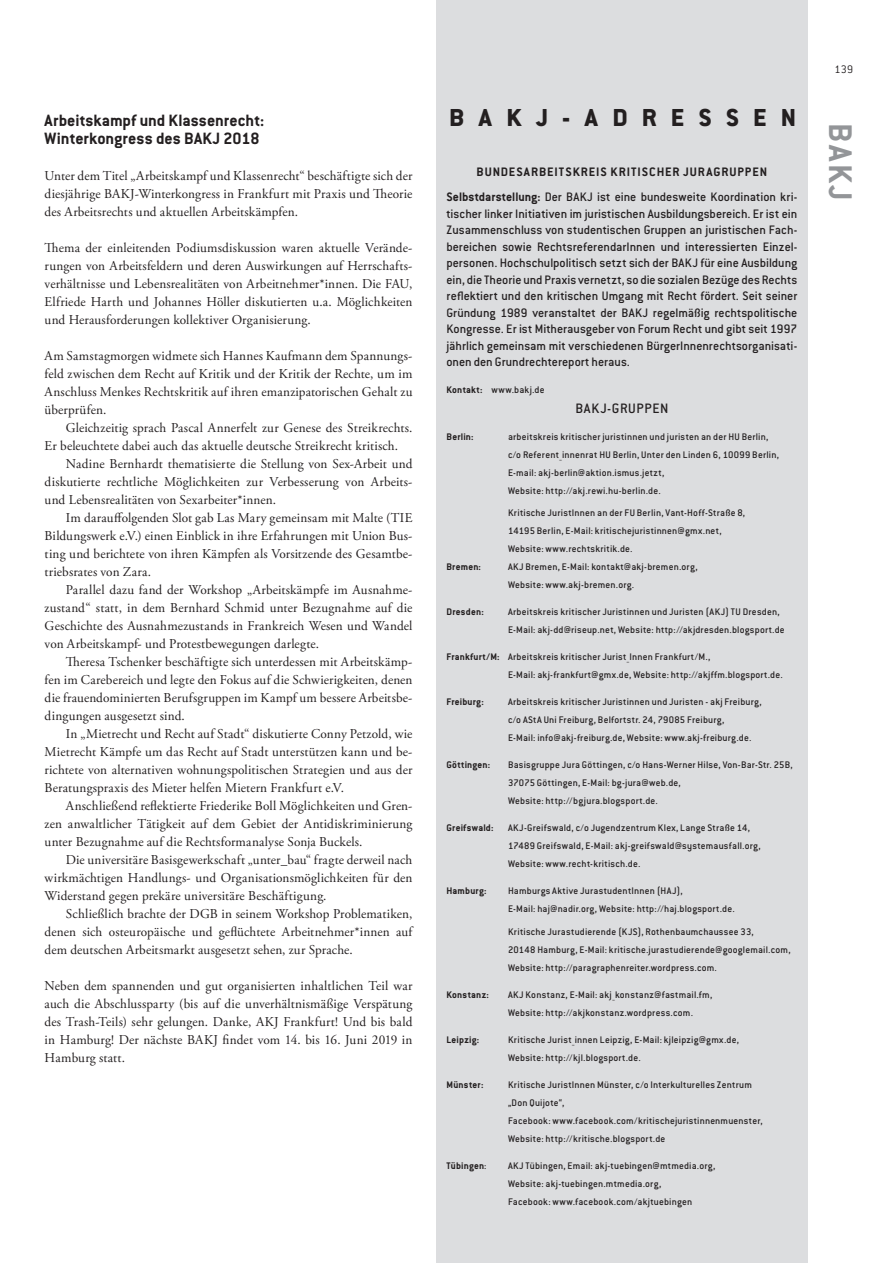
<style>
.page{position:relative;width:893px;height:1263px;background:#fff}
.page>*{position:absolute;margin:0;border:0;box-sizing:border-box;transform-origin:0 0}
.t1{font:700 36px "Conduit ITC";color:#939598}
.t2{font:800 27px "Conduit ITC";letter-spacing:.53em;color:#231f20}
.t3{font:700 18px "Conduit ITC";color:#231f20}
.t4{font:500 15px "Conduit ITC";letter-spacing:.045em;color:#231f20}
.t5{font:13.5px/18px "Adobe Garamond Pro";letter-spacing:.01em;color:#231f20;text-align:justify}
.t6{font:500 13.5px/16.5px "Conduit ITC";color:#231f20;text-align:justify}
.t7{font:700 13.5px/25.5px "Conduit ITC";letter-spacing:.07em;color:#231f20;text-align:center}
.t8{font:300 12px "Conduit ITC";color:#231f20}
.t9{font:500 10.5px/18px "Conduit ITC";letter-spacing:.02em;color:#231f20}
.t10{font:700 10.5px "Conduit ITC";letter-spacing:.015em;color:#231f20}
.s1{font-weight:500}
.s2{font-weight:700}
</style>
<div class="page">
<div style="left:437px;top:0;width:371px;height:1263px;background:#dcdddf"></div>
<h3 class="t3" style="left:45px;top:109px;width:221px">Arbeitskampf und Klassenrecht:</h3>
<h2 class="t2" style="left:449px;top:101px;width:348px">BAKJ-ADRESSEN</h2>
<h3 class="t3" style="left:45px;top:127px;width:216px">Winterkongress des BAKJ 2018</h3>
<p class="t5" style="left:45px;top:167px;width:369px">Unter dem Titel „Arbeitskampf und Klassenrecht“ beschäftigte sich der diesjährige BAKJ-Winterkongress in Frankfurt mit Praxis und Theorie des Arbeitsrechts und aktuellen Arbeitskämpfen.</p>
<p class="t5" style="left:45px;top:239px;width:369px">Thema der einleitenden Podiumsdiskussion waren aktuelle Verände&shy;rungen von Arbeitsfeldern und deren Auswirkungen auf Herrschafts&shy;verhältnisse und Lebensrealitäten von Arbeitnehmer*innen. Die FAU, Elfriede Harth und Johannes Höller diskutierten u.a. Möglichkeiten und Herausforderungen kollektiver Organisierung.</p>
<p class="t5" style="left:45px;top:347px;width:369px">Am Samstagmorgen widmete sich Hannes Kaufmann dem Spannungs&shy;feld zwischen dem Recht auf Kritik und der Kritik der Rechte, um im Anschluss Menkes Rechtskritik auf ihren emanzipatorischen Gehalt zu überprüfen.</p>
<p class="t5" style="left:45px;top:419px;width:369px;text-indent:21px">Gleichzeitig sprach Pascal Annerfelt zur Genese des Streikrechts.<br>Er beleuchtete dabei auch das aktuelle deutsche Streikrecht kritisch.</p>
<p class="t5" style="left:45px;top:455px;width:369px;text-indent:21px">Nadine Bernhardt thematisierte die Stellung von Sex-Arbeit und diskutierte rechtliche Möglichkeiten zur Verbesserung von Arbeits&shy;und Lebensrealitäten von Sexarbeiter*innen.</p>
<p class="t5" style="left:45px;top:509px;width:369px;text-indent:21px">Im darauffolgenden Slot gab Las Mary gemeinsam mit Malte (TIE Bildungswerk e.V.) einen Einblick in ihre Erfahrungen mit Union Bus&shy;ting und berichtete von ihren Kämpfen als Vorsitzende des Gesamtbe&shy;triebsrates von Zara.</p>
<p class="t5" style="left:45px;top:581px;width:369px;text-indent:21px">Parallel dazu fand der Workshop „Arbeitskämpfe im Ausnahme&shy;zustand“ statt, in dem Bernhard Schmid unter Bezugnahme auf die Geschichte des Ausnahmezustands in Frankreich Wesen und Wandel von Arbeitskampf- und Protestbewegungen darlegte.</p>
<p class="t5" style="left:45px;top:653px;width:369px;text-indent:21px">Theresa Tschenker beschäftigte sich unterdessen mit Arbeitskämp&shy;fen im Carebereich und legte den Fokus auf die Schwierigkeiten, denen die frauendominierten Berufsgruppen im Kampf um bessere Arbeitsbe&shy;dingungen ausgesetzt sind.</p>
<p class="t5" style="left:45px;top:725px;width:369px;text-indent:21px">In „Mietrecht und Recht auf Stadt“ diskutierte Conny Petzold, wie Mietrecht Kämpfe um das Recht auf Stadt unterstützen kann und be&shy;richtete von alternativen wohnungspolitischen Strategien und aus der Beratungspraxis des Mieter helfen Mietern Frankfurt e.V.</p>
<p class="t5" style="left:45px;top:797px;width:369px;text-indent:21px">Anschließend reflektierte Friederike Boll Möglichkeiten und Gren&shy;zen anwaltlicher Tätigkeit auf dem Gebiet der Antidiskriminierung unter Bezugnahme auf die Rechtsformanalyse Sonja Buckels.</p>
<p class="t5" style="left:45px;top:851px;width:369px;text-indent:21px">Die universitäre Basisgewerkschaft „unter_bau“ fragte derweil nach wirkmächtigen Handlungs- und Organisationsmöglichkeiten für den Widerstand gegen prekäre universitäre Beschäftigung.</p>
<p class="t5" style="left:45px;top:905px;width:369px;text-indent:21px">Schließlich brachte der DGB in seinem Workshop Problematiken, denen sich osteuropäische und geflüchtete Arbeitnehmer*innen auf dem deutschen Arbeitsmarkt ausgesetzt sehen, zur Sprache.</p>
<p class="t5" style="left:45px;top:977px;width:369px">Neben dem spannenden und gut organisierten inhaltlichen Teil war auch die Abschlussparty (bis auf die unverhältnismäßige Verspätung des Trash-Teils) sehr gelungen. Danke, AKJ Frankfurt! Und bis bald in Hamburg! Der nächste BAKJ findet vom 14. bis 16. Juni 2019 in Hamburg statt.</p>
<p class="t7" style="left:446px;top:158px;width:352px">BUNDESARBEITSKREIS KRITISCHER JURAGRUPPEN<br>Selbstdarstellung: <span class="s1">Der BAKJ ist eine bundesweite Koordination kri-</span></p>
<p class="t6" style="left:446px;top:205px;width:352px">tischer linker Initiativen im juristischen Ausbildungsbereich. Er ist ein Zusammenschluss von studentischen Gruppen an juristischen Fach&shy;bereichen sowie RechtsreferendarInnen und interessierten Einzel&shy;personen. Hochschulpolitisch setzt sich der BAKJ für eine Ausbildung ein, die Theorie und Praxis vernetzt, so die sozialen Bezüge des Rechts reflektiert und den kritischen Umgang mit Recht fördert. Seit seiner Gründung 1989 veranstaltet der BAKJ regelmäßig rechtspolitische Kongresse. Er ist Mitherausgeber von Forum Recht und gibt seit 1997 jährlich gemeinsam mit verschiedenen BürgerInnenrechtsorganisati&shy;onen den Grundrechtereport heraus.</p>
<p class="t9" style="left:446px;top:380px;width:100px"><span class="s2">Kontakt:</span> www.bakj.de</p>
<p class="t4" style="left:575px;top:399px;width:95px">BAKJ-GRUPPEN</p>
<p class="t10" style="left:446px;top:430px;width:29px">Berlin:</p>
<p class="t9" style="left:508px;top:427px;width:273px">arbeitskreis kritischer juristinnen und juristen an der HU Berlin, c/o Referent_innenrat HU Berlin, Unter den Linden 6, 10099 Berlin, E-mail: akj-berlin@aktion.ismus.jetzt,<br>Website: http://akj.rewi.hu-berlin.de.</p>
<p class="t9" style="left:508px;top:503px;width:239px">Kritische JuristInnen an der FU Berlin, Vant-Hoff-Straße 8,<br>14195 Berlin, E-Mail: kritischejuristinnen@gmx.net,<br>Website: www.rechtskritik.de.</p>
<p class="t10" style="left:446px;top:560px;width:36px">Bremen:</p>
<p class="t9" style="left:508px;top:557px;width:191px">AKJ Bremen, E-Mail: kontakt@akj-bremen.org,<br>Website: www.akj-bremen.org.</p>
<p class="t10" style="left:446px;top:605px;width:39px">Dresden:</p>
<p class="t9" style="left:508px;top:602px;width:278px">Arbeitskreis kritischer Juristinnen und Juristen (AKJ) TU Dresden,<br>E-Mail: akj-dd@riseup.net, Website: http://akjdresden.blogsport.de</p>
<p class="t9" style="left:508px;top:647px;width:276px;text-indent:-61px"><span class="s2">Frankfurt/M:</span> Arbeitskreis kritischer Jurist_Innen Frankfurt/M.,<br>E-Mail: akj-frankfurt@gmx.de, Website: http://akjffm.blogsport.de.</p>
<p class="t10" style="left:446px;top:695px;width:39px">Freiburg:</p>
<p class="t9" style="left:508px;top:692px;width:255px">Arbeitskreis kritischer Juristinnen und Juristen - akj Freiburg, c/o AStA Uni Freiburg, Belfortstr. 24, 79085 Freiburg,<br>E-Mail: info@akj-freiburg.de, Website: www.akj-freiburg.de.</p>
<p class="t10" style="left:446px;top:758px;width:45px">Göttingen:</p>
<p class="t9" style="left:508px;top:755px;width:286px">Basisgruppe Jura Göttingen, c/o Hans-Werner Hilse, Von-Bar-Str. 25B,<br>37075 Göttingen, E-Mail: bg-jura@web.de,<br>Website: http://bgjura.blogsport.de.</p>
<p class="t10" style="left:446px;top:821px;width:49px">Greifswald:</p>
<p class="t9" style="left:508px;top:818px;width:254px">AKJ-Greifswald, c/o Jugendzentrum Klex, Lange Straße 14,<br>17489 Greifswald, E-Mail: akj-greifswald@systemausfall.org,<br>Website: www.recht-kritisch.de.</p>
<p class="t10" style="left:446px;top:884px;width:42px">Hamburg:</p>
<p class="t9" style="left:508px;top:881px;width:228px">Hamburgs Aktive JurastudentInnen (HAJ),<br>E-Mail: haj@nadir.org, Website: http://haj.blogsport.de.</p>
<p class="t9" style="left:508px;top:922px;width:284px">Kritische Jurastudierende (KJS), Rothenbaumchaussee 33,<br>20148 Hamburg, E-Mail: kritische.jurastudierende@googlemail.com,<br>Website: http://paragraphenreiter.wordpress.com.</p>
<p class="t10" style="left:446px;top:988px;width:44px">Konstanz:</p>
<p class="t9" style="left:508px;top:985px;width:206px">AKJ Konstanz, E-Mail: akj_konstanz@fastmail.fm,<br>Website: http://akjkonstanz.wordpress.com.</p>
<p class="t10" style="left:446px;top:1033px;width:34px">Leipzig:</p>
<p class="t9" style="left:508px;top:1030px;width:232px">Kritische Jurist_innen Leipzig, E-Mail: kjleipzig@gmx.de,<br>Website: http://kjl.blogsport.de.</p>
<p class="t10" style="left:446px;top:1078px;width:39px">Münster:</p>
<p class="t9" style="left:508px;top:1075px;width:256px">Kritische JuristInnen Münster, c/o Interkulturelles Zentrum „Don Quijote“,<br>Facebook: www.facebook.com/kritischejuristinnenmuenster, Website: http://kritische.blogsport.de</p>
<p class="t10" style="left:446px;top:1159px;width:42px">Tübingen<span class="s1">:</span></p>
<p class="t9" style="left:508px;top:1156px;width:209px">AKJ Tübingen, Email: akj-tuebingen@mtmedia.org,<br>Website: akj-tuebingen.mtmedia.org,<br>Facebook: www.facebook.com/akjtuebingen</p>
<p class="t8" style="left:834px;top:62px;width:20px">139</p>
<h1 class="t1" style="left:862px;top:123px;width:79px;rotate:90deg">BAKJ</h1>
</div>
